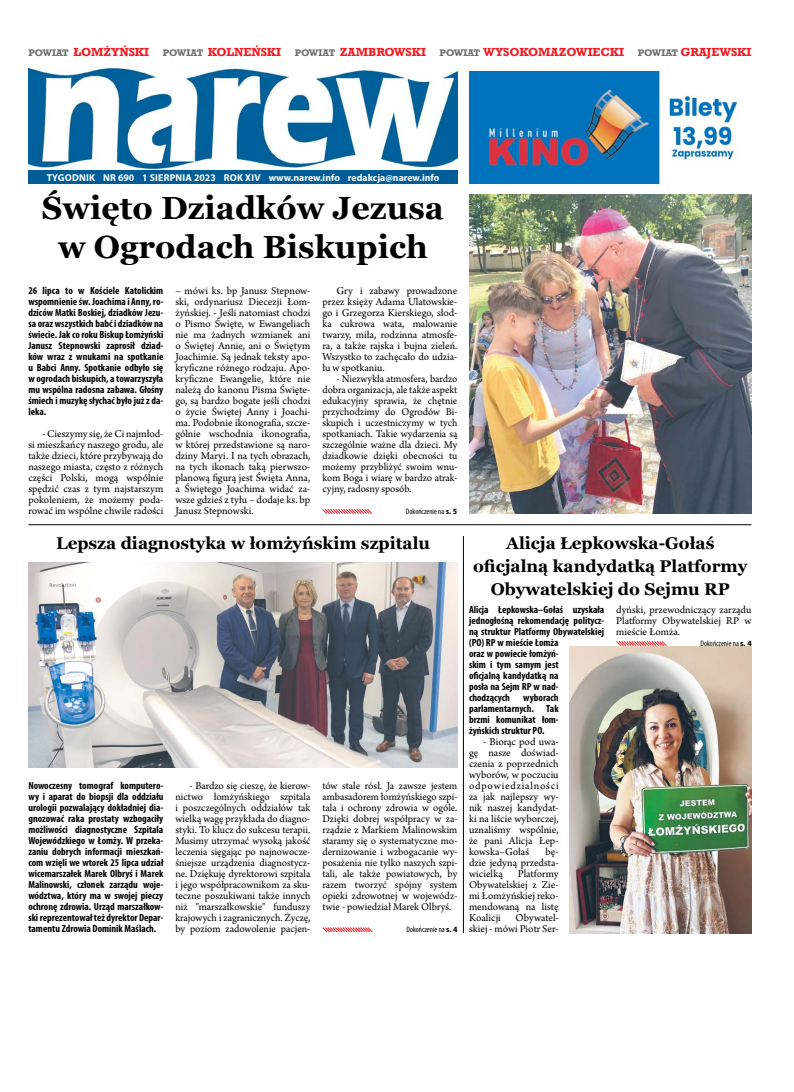
<style>
.page{position:relative;width:794px;height:1092px;background:#fff}
.page>*{position:absolute;margin:0;border:0;box-sizing:border-box;transform-origin:0 0}
.t1{font:700 32px/39px "Georgia";color:#000;text-align:center}
.t2{font:700 17px/23px "Georgia";color:#000;text-align:center}
.t3{font:11px/11px "Arno Pro";color:#000;text-align:justify}
.t4{font:700 11px "Rockwell";color:#ed1d24}
.t5{font:700 condensed 10.4px/11px "Myriad Pro";color:#000;text-align:justify}
.t6{font:700 10px "Myriad Pro";color:#fff}
.t7{font:condensed 8px "Myriad Pro";color:#000}
.s1{font-size:9px;color:#6d6e71}
.s2{font-weight:700;font-stretch:normal}
</style>
<div class="page">
<img style="left:28px;top:68px;width:430px;height:102px">
<div style="left:28px;top:170px;width:430px;height:14px;background:#005d98"></div>
<img style="left:469px;top:71px;width:269px;height:113px">
<svg style="left:322px;top:927px;width:51px;height:6px"></svg>
<img style="left:469px;top:195px;width:282px;height:319px">
<svg style="left:322px;top:509px;width:50px;height:5px"></svg>
<hr style="left:28px;top:524px;width:723px;height:1px;background:#000">
<hr style="left:463px;top:536px;width:1px;height:397px;background:#000">
<img style="left:570px;top:646px;width:181px;height:287px">
<img style="left:28px;top:563px;width:429px;height:204px">
<svg style="left:615px;top:641px;width:52px;height:6px"></svg>
<p class="t4" style="left:28px;top:45px;width:724px"><span class="s1">POWIAT</span> ŁOMŻYŃSKI <span class="s1">POWIAT</span> KOLNEŃSKI <span class="s1">POWIAT</span> ZAMBROWSKI <span class="s1">POWIAT</span> WYSOKOMAZOWIECKI <span class="s1">POWIAT</span> GRAJEWSKI</p>
<p class="t6" style="left:47px;top:171px;width:394px">TYGODNIK NR 690 1 SIERPNIA 2023 ROK XIV www.narew.info redakcja@narew.info</p>
<h1 class="t1" style="left:42px;top:187px;width:403px">Święto Dziadków Jezusa w Ogrodach Biskupich</h1>
<p class="t3" style="left:175px;top:285px;width:136px">– mówi ks. bp Janusz Stepnow&shy;ski, ordynariusz Diecezji Łom&shy;żyńskiej. - Jeśli natomiast chodzi o Pismo Święte, w Ewangeliach nie ma żadnych wzmianek ani o Świętej Annie, ani o Świętym Joachimie. Są jednak teksty apo&shy;kryficzne różnego rodzaju. Apo&shy;kryficzne Ewangelie, które nie należą do kanonu Pisma Święte&shy;go, są bardzo bogate jeśli chodzi o życie Świętej Anny i Joachi&shy;ma. Podobnie ikonografia, szcze&shy;gólnie wschodnia ikonografia, w której przedstawione są naro&shy;dziny Maryi. I na tych obrazach, na tych ikonach taką pierwszo&shy;planową figurą jest Święta Anna, a Świętego Joachima widać za&shy;wsze gdzieś z tyłu – dodaje ks. bp Janusz Stepnowski.</p>
<p class="t3" style="left:322px;top:285px;width:136px;text-indent:14px">Gry i zabawy prowadzone przez księży Adama Ulatowskie&shy;go i Grzegorza Kierskiego, słod&shy;ka cukrowa wata, malowanie twarzy, miła, rodzinna atmosfe&shy;ra, a także rajska i bujna zieleń.<br>Wszystko to zachęcało do udzia&shy;łu w spotkaniu.</p>
<p class="t5" style="left:28px;top:284px;width:136px">26 lipca to w Kościele Katolickim wspomnienie św. Joachima i Anny, ro&shy;dziców Matki Boskiej, dziadków Jezu&shy;sa oraz wszystkich babć i dziadków na świecie. Jak co roku Biskup Łomżyński Janusz Stepnowski zaprosił dziad&shy;ków wraz z wnukami na spotkanie u Babci Anny. Spotkanie odbyło się w ogrodach biskupich, a towarzyszyła mu wspólna radosna zabawa. Głośny śmiech i muzykę słychać było już z da&shy;leka.</p>
<p class="t3" style="left:28px;top:428px;width:136px;text-indent:14px">- Cieszymy się, że Ci najmłod&shy;si mieszkańcy naszego grodu, ale także dzieci, które przybywają do naszego miasta, często z różnych części Polski, mogą wspólnie spędzić czas z tym najstarszym pokoleniem, że możemy poda&shy;rować im wspólne chwile radości</p>
<p class="t3" style="left:322px;top:373px;width:136px;text-indent:14px">- Niezwykła atmosfera, bardzo dobra organizacja, ale także aspekt edukacyjny sprawia, że chętnie przychodzimy do Ogrodów Bi&shy;skupich i uczestniczymy w tych spotkaniach. Takie wydarzenia są szczególnie ważne dla dzieci. My dziadkowie dzięki obecności tu możemy przybliżyć swoim wnu&shy;kom Boga i wiarę w bardzo atrak&shy;cyjny, radosny sposób.</p>
<p class="t7" style="left:406px;top:506px;width:53px">Dokończenie na <span class="s2">s. 5</span></p>
<h2 class="t2" style="left:56px;top:530px;width:375px">Lepsza diagnostyka w łomżyńskim szpitalu</h2>
<p class="t5" style="left:28px;top:779px;width:136px">Nowoczesny tomograf komputero&shy;wy i aparat do biopsji dla oddziału urologii pozwalający dokładniej dia&shy;gnozować raka prostaty wzbogaciły możliwości diagnostyczne Szpitala Wojewódzkiego w Łomży. W przeka&shy;zaniu dobrych informacji mieszkań&shy;com wzięli we wtorek 25 lipca udział wicemarszałek Marek Olbryś i Marek Malinowski, członek zarządu woje&shy;wództwa, który ma w swojej pieczy ochronę zdrowia. Urząd marszałkow&shy;ski reprezentował też dyrektor Depar&shy;tamentu Zdrowia Dominik Maślach.</p>
<p class="t3" style="left:175px;top:780px;width:136px;text-indent:14px">- Bardzo się cieszę, że kierow&shy;nictwo łomżyńskiego szpitala i poszczególnych oddziałów tak wielką wagę przykłada do diagno&shy;styki. To klucz do sukcesu terapii.<br>Musimy utrzymać wysoką jakość leczenia sięgając po najnowocze&shy;śniejsze urządzenia diagnostycz&shy;ne. Dziękuję dyrektorowi szpitala i jego współpracownikom za sku&shy;teczne poszukiwani także innych niż "marszałkowskie" funduszy krajowych i zagranicznych. Życzę, by poziom zadowolenie pacjen-</p>
<p class="t3" style="left:322px;top:780px;width:136px">tów stale rósł. Ja zawsze jestem ambasadorem łomżyńskiego szpi&shy;tala i ochrony zdrowia w ogóle.<br>Dzięki dobrej współpracy w za&shy;rządzie z Markiem Malinowskim staramy się o systematyczne mo&shy;dernizowanie i wzbogacanie wy&shy;posażenia nie tylko naszych szpi&shy;tali, ale także powiatowych, by razem tworzyć spójny system opieki zdrowotnej w wojewódz&shy;twie - powiedział Marek Olbryś.</p>
<p class="t7" style="left:406px;top:924px;width:53px">Dokończenie na <span class="s2">s. 4</span></p>
<h2 class="t2" style="left:473px;top:530px;width:276px">Alicja Łepkowska-Gołaś oficjalną kandydatką Platformy<br>Obywatelskiej do Sejmu RP</h2>
<p class="t5" style="left:469px;top:603px;width:137px;text-align:left">Alicja Łepkowska–Gołaś uzyskała jednogłośną rekomendację politycz&shy;ną struktur Platformy Obywatelskiej (PO) RP w mieście Łomża<br>oraz w powiecie łomżyń-<br>skim i tym samym jest<br>oficjalną kandydatką na<br>posła na Sejm RP w nad-<br>chodzących</p>
<p class="t5" style="left:469px;top:691px;width:91px;text-indent:54px">wyborach parlamentarnych. Tak brzmi komunikat łom&shy;żyńskich struktur PO.</p>
<p class="t3" style="left:469px;top:736px;width:91px;text-indent:14px">- Biorąc pod uwa&shy;gę nasze doświad&shy;czenia z poprzednich wyborów, w poczuciu odpowiedzialności za jak najlepszy wy&shy;nik naszej kandydat&shy;ki na liście wyborczej, uznaliśmy wspólnie, że pani Alicja Łep&shy;kowska–Gołaś</p>
<p class="t3" style="left:469px;top:846px;width:91px;text-indent:76px">bę&shy;dzie jedyną przedsta&shy;wicielką</p>
<p class="t3" style="left:469px;top:868px;width:91px;text-indent:49px">Platformy Obywatelskiej z Zie&shy;mi Łomżyńskiej reko&shy;mendowaną na listę Koalicji</p>
<p class="t3" style="left:469px;top:912px;width:91px;text-align:right">Obywatel-<br>skiej - mówi Piotr Ser-</p>
<p class="t3" style="left:616px;top:604px;width:137px">dyński, przewodniczący zarządu Platformy Obywatelskiej RP w mieście Łomża.</p>
<p class="t7" style="left:700px;top:638px;width:53px">Dokończenie na <span class="s2">s. 4</span></p>
</div>
